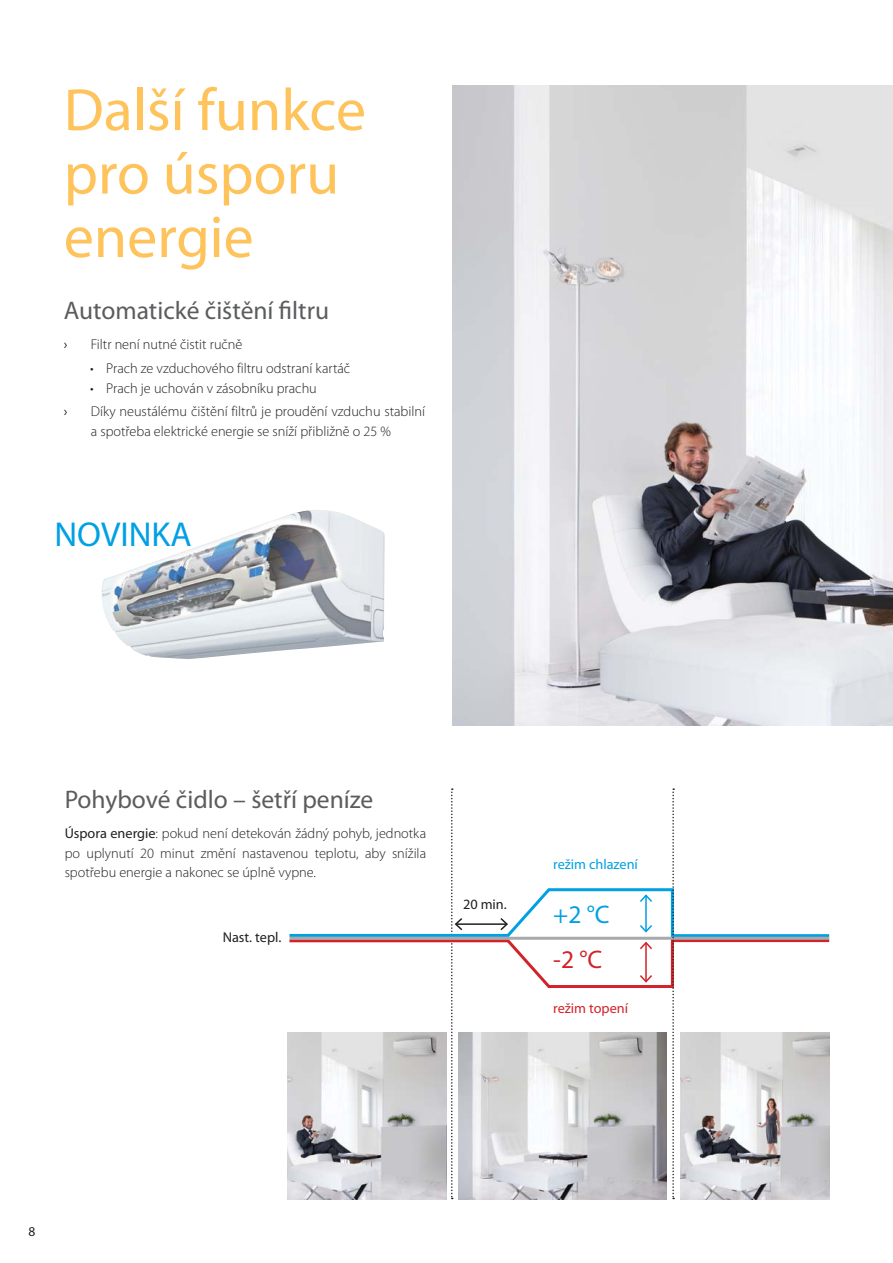
<style>
.page{position:relative;width:893px;height:1263px;background:#fff}
.page>*{position:absolute;margin:0;border:0;box-sizing:border-box;transform-origin:0 0}
.t1{font:60px/63.4px "Myriad Pro";color:#fec35a}
.t2{font:34.65px "Myriad Pro";color:#00a0e4}
.t3{font:25.5px "Myriad Pro";color:#5b5c5e}
.t4{font:25.5px "Myriad Pro";color:#d2232a}
.t5{font:25.5px "Myriad Pro";color:#00a0e4}
.t6{font:300 14.25px/19.5px "Myriad Pro";color:#231f20}
.t7{font:14.25px "Myriad Pro";color:#231f20}
.t8{font:14.25px "Myriad Pro";color:#00a0e4}
.t9{font:14.25px "Myriad Pro";color:#d2232a}
.t10{font:13.5px "Myriad Pro";color:#231f20}
.s1{font-weight:400}
</style>
<div class="page">
<img style="left:101px;top:510px;width:284px;height:149px">
<svg style="left:287px;top:788px;width:543px;height:411px"></svg>
<img style="left:453px;top:85px;width:440px;height:640px">
<h1 class="t1" style="left:64px;top:84px;width:304px">Další funkce pro úsporu energie</h1>
<h3 class="t3" style="left:64px;top:301px;width:267px">Automatické čištění filtru</h3>
<p class="t7" style="left:64px;top:339px;width:5px">›</p>
<p class="t6" style="left:91px;top:336px;width:153px">Filtr není nutné čistit ručně</p>
<p class="t6" style="left:90px;top:360px;width:262px">• Prach ze vzduchového filtru odstraní kartáč</p>
<p class="t6" style="left:90px;top:380px;width:228px">• Prach je uchován v zásobníku prachu</p>
<p class="t7" style="left:64px;top:406px;width:5px">›</p>
<p class="t6" style="left:91px;top:403px;width:336px">Díky neustálému čištění filtrů je proudění vzduchu stabilní a spotřeba elektrické energie se sníží přibližně o 25 %</p>
<h2 class="t2" style="left:54px;top:521px;width:139px">NOVINKA</h2>
<h3 class="t3" style="left:65px;top:789px;width:310px">Pohybové čidlo – šetří peníze</h3>
<p class="t6" style="left:65px;top:825px;width:363px;text-align:justify"><span class="s1">Úspora energie</span>: pokud není detekován žádný pohyb, jednotka po uplynutí 20 minut změní nastavenou teplotu, aby snížila spotřebu energie a nakonec se úplně vypne.</p>
<p class="t7" style="left:223px;top:932px;width:60px">Nast. tepl.</p>
<p class="t7" style="left:463px;top:898px;width:45px">20 min.</p>
<p class="t8" style="left:553px;top:859px;width:86px">režim chlazení</p>
<h3 class="t5" style="left:553px;top:904px;width:58px">+2 °C</h3>
<h3 class="t4" style="left:553px;top:949px;width:51px">-2 °C</h3>
<p class="t9" style="left:553px;top:1002px;width:76px">režim topení</p>
<p class="t10" style="left:29px;top:1226px;width:8px">8</p>
</div>
